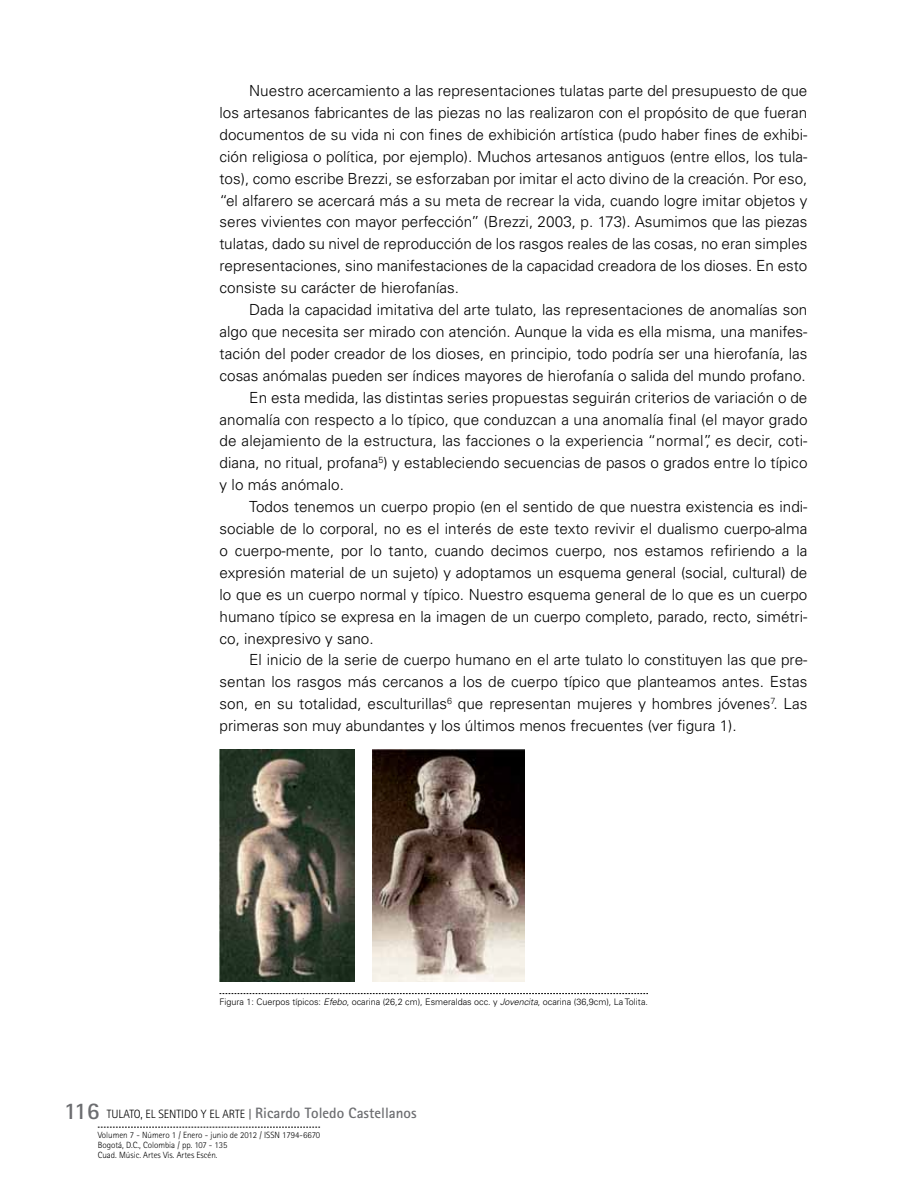
<style>
.page{position:relative;width:918px;height:1188px;background:#fff}
.page>*{position:absolute;margin:0;border:0;box-sizing:border-box;transform-origin:0 0}
.t1{font:300 15.3px/21.9px "Univers LT Std";color:#000;text-align:justify}
.t2{font:700 15px "Rotis Sans Serif Std";color:#6d6e71}
.t3{font:300 12px "Rotis Sans Serif Std";color:#000}
.t4{font:300 9px/9.8px "Rotis Sans Serif Std";color:#000}
.t5{font:300 9px "Univers LT Std";color:#000}
.s1{font-style:italic}
.s2{font-weight:700;font-size:24px;color:#6d6e71}
.s3{font-weight:300;font-size:12px;color:#000}
</style>
<div class="page">
<svg style="left:98px;top:1127px;width:222px;height:1px"></svg>
<svg style="left:220px;top:993px;width:428px;height:1px"></svg>
<img style="left:220px;top:750px;width:135px;height:231px">
<img style="left:373px;top:750px;width:151px;height:231px">
<p class="t1" style="left:220px;top:80px;width:590px;text-indent:30px">Nuestro acercamiento a las representaciones tulatas parte del presupuesto de que los artesanos fabricantes de las piezas no las realizaron con el propósito de que fueran documentos de su vida ni con fines de exhibición artística (pudo haber fines de exhibi&shy;ción religiosa o política, por ejemplo). Muchos artesanos antiguos (entre ellos, los tula&shy;tos), como escribe Brezzi, se esforzaban por imitar el acto divino de la creación. Por eso, “el alfarero se acercará más a su meta de recrear la vida, cuando logre imitar objetos y seres vivientes con mayor perfección” (Brezzi, 2003, p. 173). Asumimos que las piezas tulatas, dado su nivel de reproducción de los rasgos reales de las cosas, no eran simples representaciones, sino manifestaciones de la capacidad creadora de los dioses. En esto consiste su carácter de hierofanías.</p>
<p class="t1" style="left:249px;top:299px;width:560px">Dada la capacidad imitativa del arte tulato, las representaciones de anomalías son</p>
<p class="t1" style="left:220px;top:321px;width:589px">algo que necesita ser mirado con atención. Aunque la vida es ella misma, una manifes-</p>
<p class="t1" style="left:220px;top:342px;width:589px">tación del poder creador de los dioses, en principio, todo podría ser una hierofanía, las</p>
<p class="t1" style="left:220px;top:364px;width:588px">cosas anómalas pueden ser índices mayores de hierofanía o salida del mundo profano.</p>
<p class="t1" style="left:249px;top:386px;width:560px">En esta medida, las distintas series propuestas seguirán criterios de variación o de</p>
<p class="t1" style="left:220px;top:408px;width:589px">anomalía con respecto a lo típico, que conduzcan a una anomalía final (el mayor grado</p>
<p class="t1" style="left:220px;top:430px;width:589px">de alejamiento de la estructura, las facciones o la experiencia “normal”, es decir, coti-</p>
<p class="t1" style="left:220px;top:452px;width:589px">diana, no ritual, profana<sup>5</sup>) y estableciendo secuencias de pasos o grados entre lo típico</p>
<p class="t1" style="left:220px;top:474px;width:126px">y lo más anómalo.</p>
<p class="t1" style="left:249px;top:496px;width:560px">Todos tenemos un cuerpo propio (en el sentido de que nuestra existencia es indi-</p>
<p class="t1" style="left:220px;top:518px;width:589px">sociable de lo corporal, no es el interés de este texto revivir el dualismo cuerpo-alma</p>
<p class="t1" style="left:220px;top:540px;width:589px">o cuerpo-mente, por lo tanto, cuando decimos cuerpo, nos estamos refiriendo a la</p>
<p class="t1" style="left:220px;top:562px;width:589px">expresión material de un sujeto) y adoptamos un esquema general (social, cultural) de</p>
<p class="t1" style="left:220px;top:583px;width:589px">lo que es un cuerpo normal y típico. Nuestro esquema general de lo que es un cuerpo</p>
<p class="t1" style="left:220px;top:605px;width:589px">humano típico se expresa en la imagen de un cuerpo completo, parado, recto, simétri-</p>
<p class="t1" style="left:220px;top:627px;width:156px">co, inexpresivo y sano.</p>
<p class="t1" style="left:249px;top:649px;width:560px">El inicio de la serie de cuerpo humano en el arte tulato lo constituyen las que pre-</p>
<p class="t1" style="left:220px;top:671px;width:589px">sentan los rasgos más cercanos a los de cuerpo típico que planteamos antes. Estas</p>
<p class="t1" style="left:220px;top:693px;width:589px">son, en su totalidad, esculturillas<sup>6</sup> que representan mujeres y hombres jóvenes<sup>7</sup>. Las</p>
<p class="t1" style="left:220px;top:715px;width:519px">primeras son muy abundantes y los últimos menos frecuentes (ver figura 1).</p>
<p class="t5" style="left:220px;top:996px;width:430px">Figura 1: Cuerpos típicos: <span class="s1">Efebo</span>, ocarina (26,2 cm), Esmeraldas occ. y <span class="s1">Jovencita</span>, ocarina (36,9cm), La Tolita.</p>
<p class="t3" style="left:64px;top:1107px;width:55px"><span class="s2">116</span> Tulat</p>
<p class="t3" style="left:134px;top:1107px;width:31px">o, el sentid</p>
<p class="t3" style="left:191px;top:1107px;width:38px">o yel arte</p>
<p class="t2" style="left:248px;top:1103px;width:170px"><span class="s3">|</span> Ricardo Toledo Castellanos</p>
<p class="t4" style="left:98px;top:1130px;width:224px">Volumen 7 - Número 1 / Enero - junio de 2012 / ISSN 1794-6670<br>Bogotá, D.C., Colombia / pp. 107 - 135<br>Cuad. Músic. Artes Vis. Artes Escén.</p>
</div>
